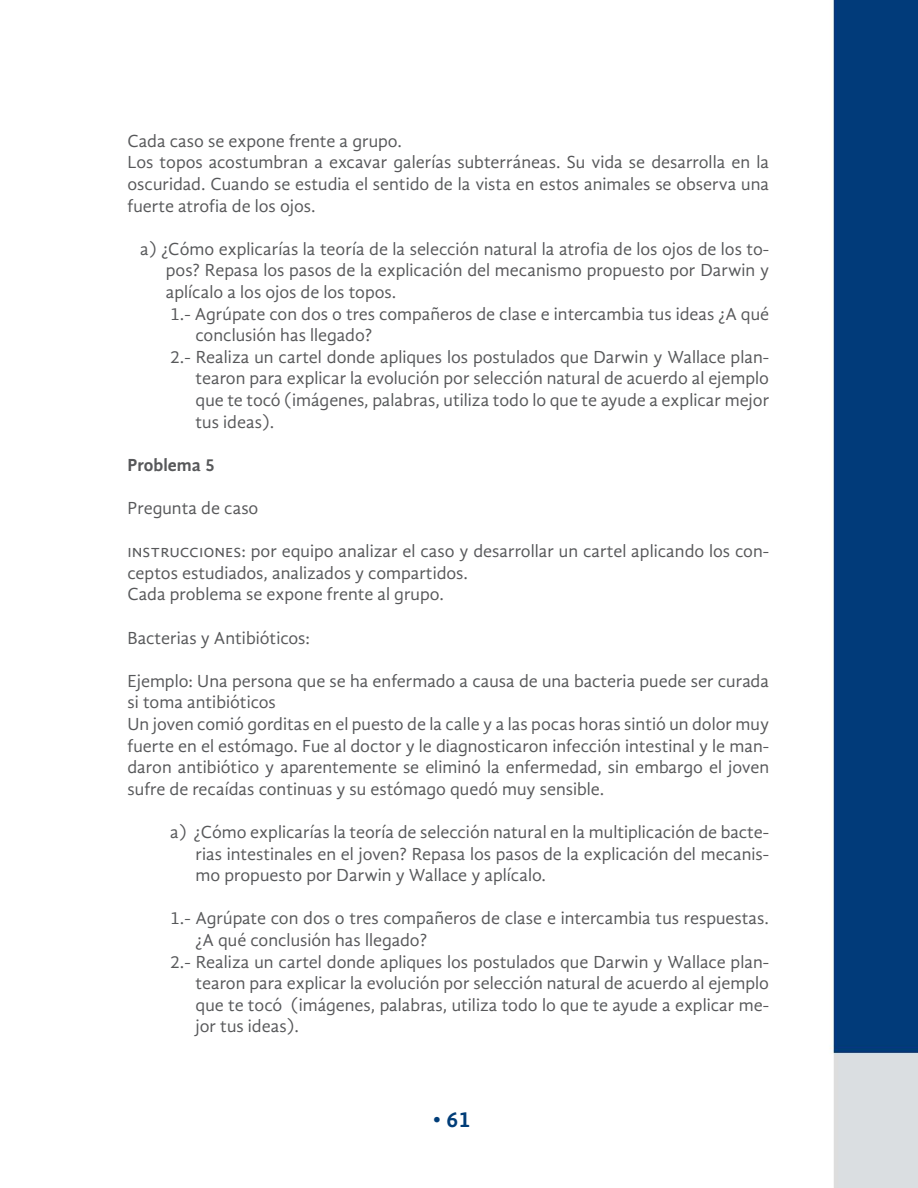
<style>
.page{position:relative;width:918px;height:1188px;background:#fff}
.page>*{position:absolute;margin:0;border:0;box-sizing:border-box;transform-origin:0 0}
.t1{font:700 22.5px "Gandhi Sans";color:#003d78}
.t2{font:18px/21.6px "Gandhi Sans";color:#57585a}
.t3{font:700 18px "Gandhi Sans";color:#57585a}
.s1{font-weight:400;font-size:21px}
</style>
<div class="page">
<img style="left:830px;top:0;width:88px;height:1188px">
<div style="left:834px;top:0;width:82px;height:1054px;background:#013b7a"></div>
<p class="t2" style="left:128px;top:130px;width:643px">Cada caso se expone frente a grupo.<br>Los topos acostumbran a excavar galerías subterráneas. Su vida se desarrolla en la oscuridad. Cuando se estudia el sentido de la vista en estos animales se observa una fuerte atrofia de los ojos.</p>
<p class="t2" style="left:140px;top:238px;width:630px">a) ¿Cómo explicarías la teoría de la selección natural la atrofia de los ojos de los to-</p>
<p class="t2" style="left:166px;top:259px;width:605px">pos? Repasa los pasos de la explicación del mecanismo propuesto por Darwin y</p>
<p class="t2" style="left:166px;top:281px;width:232px">aplícalo a los ojos de los topos.</p>
<p class="t2" style="left:170px;top:303px;width:601px">1.- Agrúpate con dos o tres compañeros de clase e intercambia tus ideas ¿A qué</p>
<p class="t2" style="left:196px;top:324px;width:178px">conclusión has llegado?</p>
<p class="t2" style="left:170px;top:346px;width:601px">2.- Realiza un cartel donde apliques los postulados que Darwin y Wallace plan-</p>
<p class="t2" style="left:196px;top:367px;width:575px">tearon para explicar la evolución por selección natural de acuerdo al ejemplo</p>
<p class="t2" style="left:196px;top:389px;width:575px">que te tocó (imágenes, palabras, utiliza todo lo que te ayude a explicar mejor</p>
<p class="t2" style="left:196px;top:411px;width:80px">tus ideas).</p>
<p class="t3" style="left:128px;top:454px;width:89px">Problema 5</p>
<p class="t2" style="left:128px;top:497px;width:132px">Pregunta de caso</p>
<p class="t2" style="left:128px;top:540px;width:643px">I nstrucciones: por equipo analizar el caso y desarrollar un cartel aplicando los con&shy;ceptos estudiados, analizados y compartidos.<br>Cada problema se expone frente al grupo.</p>
<p class="t2" style="left:128px;top:627px;width:184px">Bacterias y Antibióticos:</p>
<p class="t2" style="left:128px;top:670px;width:643px">Ejemplo: Una persona que se ha enfermado a causa de una bacteria puede ser curada si toma antibióticos<br>Un joven comió gorditas en el puesto de la calle y a las pocas horas sintió un dolor muy fuerte en el estómago. Fue al doctor y le diagnosticaron infección intestinal y le man&shy;daron antibiótico y aparentemente se eliminó la enfermedad, sin embargo el joven sufre de recaídas continuas y su estómago quedó muy sensible.</p>
<p class="t2" style="left:196px;top:821px;width:575px;text-align:justify;text-indent:-26px">a) ¿Cómo explicarías la teoría de selección natural en la multiplicación de bacte&shy;rias intestinales en el joven? Repasa los pasos de la explicación del mecanis&shy;mo propuesto por Darwin y Wallace y aplícalo.</p>
<p class="t2" style="left:170px;top:907px;width:601px">1.- Agrúpate con dos o tres compañeros de clase e intercambia tus respuestas.</p>
<p class="t2" style="left:196px;top:929px;width:233px">¿A qué conclusión has llegado?</p>
<p class="t2" style="left:170px;top:951px;width:601px">2.- Realiza un cartel donde apliques los postulados que Darwin y Wallace plan-</p>
<p class="t2" style="left:196px;top:972px;width:575px">tearon para explicar la evolución por selección natural de acuerdo al ejemplo</p>
<p class="t2" style="left:196px;top:994px;width:575px">que te tocó (imágenes, palabras, utiliza todo lo que te ayude a explicar me-</p>
<p class="t2" style="left:196px;top:1015px;width:105px">jor tus ideas).</p>
<p class="t1" style="left:433px;top:1107px;width:40px"><span class="s1">•</span> 61</p>
</div>
